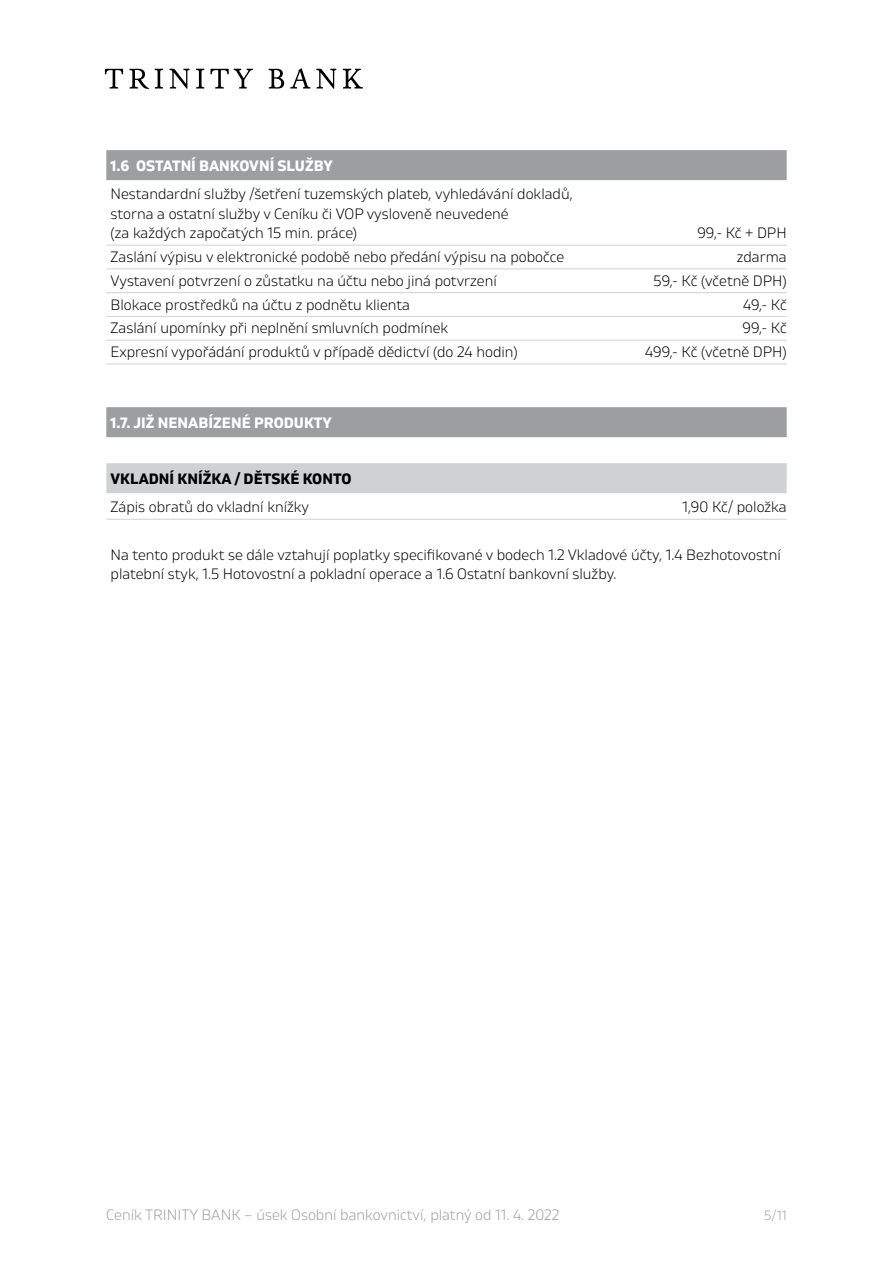
<style>
.page{position:relative;width:893px;height:1263px;background:#fff}
.page>*{position:absolute;margin:0;border:0;box-sizing:border-box;transform-origin:0 0}
.t1{font:300 15px/19.5px "Gilam";color:#000}
.t2{font:300 15px "Gilam";color:#9c9e9f}
.t3{font:700 15px "Gilam";color:#fff}
.t4{font:700 15px "Gilam";color:#000}
.t5{font:300 13.5px "Gilam";color:#9c9e9f}
</style>
<div class="page">
<svg style="left:269px;top:69px;width:15px;height:20px"></svg>
<svg style="left:290px;top:68px;width:20px;height:21px"></svg>
<svg style="left:316px;top:69px;width:20px;height:20px"></svg>
<svg style="left:105px;top:69px;width:18px;height:20px"></svg>
<svg style="left:129px;top:69px;width:20px;height:20px"></svg>
<svg style="left:155px;top:69px;width:8px;height:20px"></svg>
<svg style="left:169px;top:69px;width:21px;height:20px"></svg>
<svg style="left:196px;top:69px;width:8px;height:20px"></svg>
<svg style="left:210px;top:69px;width:43px;height:20px"></svg>
<svg style="left:343px;top:69px;width:20px;height:20px"></svg>
<div style="left:106px;top:150px;width:681px;height:30px;background:#9c9e9f"></div>
<hr style="left:106px;top:245px;width:681px;height:1px;background:#d0d1d2">
<hr style="left:106px;top:269px;width:681px;height:1px;background:#d0d1d2">
<hr style="left:106px;top:292px;width:681px;height:1px;background:#d0d1d2">
<hr style="left:106px;top:316px;width:681px;height:1px;background:#d0d1d2">
<hr style="left:106px;top:340px;width:681px;height:1px;background:#d0d1d2">
<hr style="left:106px;top:364px;width:681px;height:1px;background:#d0d1d2">
<div style="left:106px;top:407px;width:681px;height:30px;background:#9c9e9f"></div>
<div style="left:106px;top:463px;width:681px;height:30px;background:#d0d1d2"></div>
<hr style="left:106px;top:519px;width:681px;height:1px;background:#d0d1d2">
<p class="t3" style="left:111px;top:155px;width:224px">1.6 OSTATNÍ BANKOVNÍ SLUŽBY</p>
<p class="t1" style="left:111px;top:184px;width:464px">Nestandardní služby /šetření tuzemských plateb, vyhledávání dokladů, storna a ostatní služby v Ceníku či VOP vysloveně neuvedené<br>(za každých započatých 15 min. práce)</p>
<p class="t1" style="left:697px;top:223px;width:91px">99,- Kč + DPH</p>
<p class="t1" style="left:111px;top:246px;width:455px">Zaslání výpisu v elektronické podobě nebo předání výpisu na pobočce</p>
<p class="t1" style="left:737px;top:246px;width:51px">zdarma</p>
<p class="t1" style="left:111px;top:270px;width:388px">Vystavení potvrzení o zůstatku na účtu nebo jiná potvrzení</p>
<p class="t1" style="left:654px;top:270px;width:135px">59,- Kč (včetně DPH)</p>
<p class="t1" style="left:111px;top:294px;width:301px">Blokace prostředků na účtu z podnětu klienta</p>
<p class="t1" style="left:743px;top:294px;width:45px">49,- Kč</p>
<p class="t1" style="left:111px;top:318px;width:339px">Zaslání upomínky při neplnění smluvních podmínek</p>
<p class="t1" style="left:742px;top:318px;width:46px">99,- Kč</p>
<p class="t1" style="left:111px;top:341px;width:408px">Expresní vypořádání produktů v případě dědictví (do 24 hodin)</p>
<p class="t1" style="left:645px;top:341px;width:143px">499,- Kč (včetně DPH)</p>
<p class="t3" style="left:111px;top:412px;width:223px">1.7. JIŽ NENABÍZENÉ PRODUKTY</p>
<p class="t4" style="left:111px;top:468px;width:242px">VKLADNÍ KNÍŽKA / DĚTSKÉ KONTO</p>
<p class="t1" style="left:111px;top:497px;width:200px">Zápis obratů do vkladní knížky</p>
<p class="t1" style="left:683px;top:497px;width:106px">1,90 Kč/ položka</p>
<p class="t1" style="left:111px;top:544px;width:672px">Na tento produkt se dále vztahují poplatky specifikované v bodech 1.2 Vkladové účty, 1.4 Bezhotovostní platební styk, 1.5 Hotovostní a pokladní operace a 1.6 Ostatní bankovní služby.</p>
<p class="t2" style="left:106px;top:1204px;width:455px">Ceník TRINITY BANK – úsek Osobní bankovnictví, platný od 11. 4. 2022</p>
<p class="t5" style="left:764px;top:1206px;width:24px">5/11</p>
</div>
